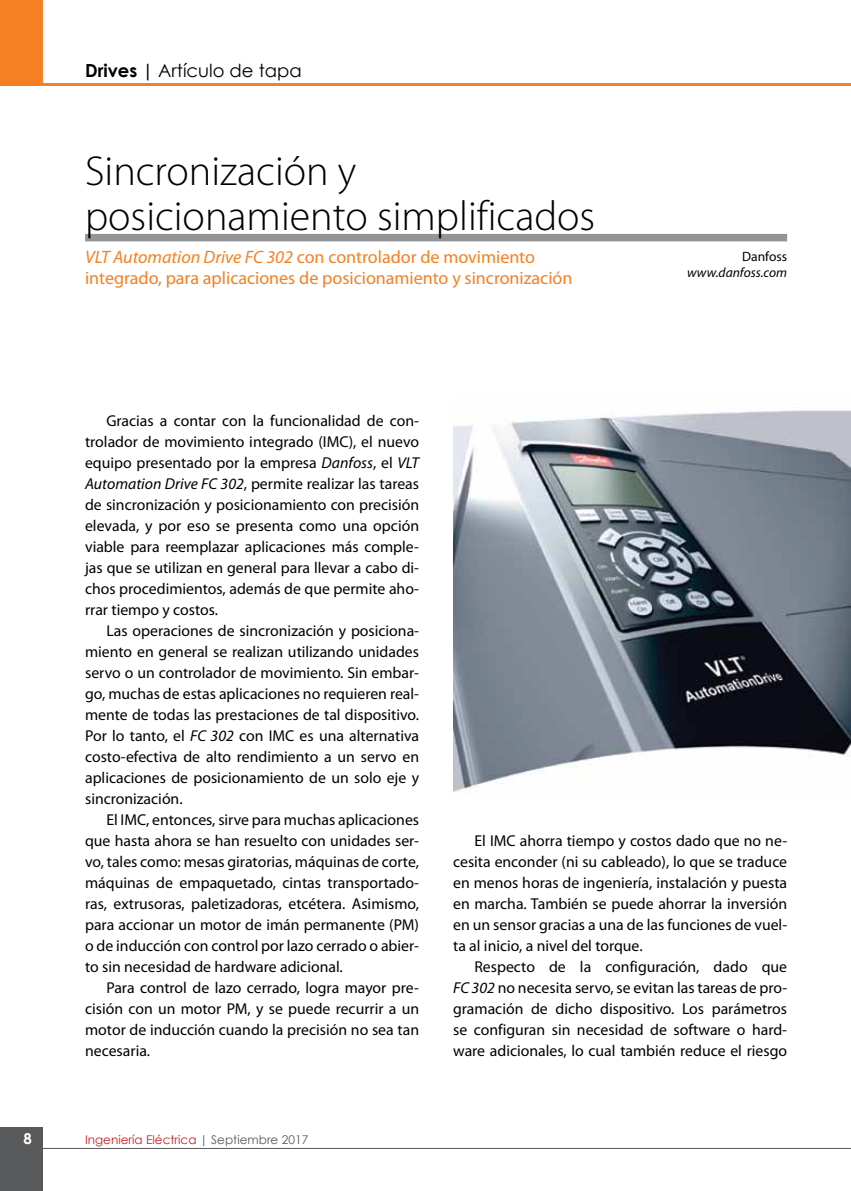
<style>
.page{position:relative;width:851px;height:1191px;background:#fff}
.page>*{position:absolute;margin:0;border:0;box-sizing:border-box;transform-origin:0 0}
.t1{font:300 42px/45px "Myriad Pro";color:#000}
.t2{font:18px/21px "Myriad Pro";color:#f58023}
.t3{font:18px "Century Gothic";color:#000}
.t4{font:15.75px/21px "Myriad Pro";color:#000;text-align:justify}
.t5{font:700 15px "Century Gothic";color:#fff}
.t6{font:italic 13.5px "Myriad Pro";color:#000}
.t7{font:13.5px "Myriad Pro";color:#000}
.t8{font:12px "Century Gothic";color:#c61d23}
.s1{font-weight:700}
.s2{font-style:italic}
.s3{color:#58595b}
</style>
<div class="page">
<div style="left:0;top:1127px;width:43px;height:64px;background:#58595b"></div>
<hr style="left:0;top:1148px;width:850px;height:1px;background:#58595b">
<div style="left:0;top:0;width:43px;height:85px;background:#f58023"></div>
<hr style="left:0;top:83px;width:850px;height:2px;background:#f58023">
<div style="left:85px;top:234px;width:702px;height:7px;background:#939598"></div>
<img style="left:453px;top:410px;width:397px;height:382px">
<p class="t3" style="left:85px;top:57px;width:218px"><span class="s1">Drives |</span> Artículo de tapa</p>
<h1 class="t1" style="left:85px;top:149px;width:511px">Sincronización y posicionamiento simplificados</h1>
<p class="t2" style="left:85px;top:247px;width:488px"><span class="s2">VLT Automation Drive FC 302</span> con controlador de movimiento integrado, para aplicaciones de posicionamiento y sincronización</p>
<p class="t7" style="left:742px;top:249px;width:46px">Danfoss</p>
<p class="t6" style="left:687px;top:265px;width:101px">www.danfoss.com</p>
<p class="t4" style="left:85px;top:411px;width:335px;text-indent:21px">Gracias a contar con la funcionalidad de con&shy;trolador de movimiento integrado (IMC), el nuevo equipo presentado por la empresa <span class="s2">Danfoss</span>, el <span class="s2">VLT Automation Drive FC 302</span>, permite realizar las tareas de sincronización y posicionamiento con precisión elevada, y por eso se presenta como una opción viable para reemplazar aplicaciones más comple&shy;jas que se utilizan en general para llevar a cabo di&shy;chos procedimientos, además de que permite aho&shy;rrar tiempo y costos.</p>
<p class="t4" style="left:85px;top:621px;width:335px;text-indent:21px">Las operaciones de sincronización y posiciona&shy;miento en general se realizan utilizando unidades servo o un controlador de movimiento. Sin embar&shy;go, muchas de estas aplicaciones no requieren real&shy;mente de todas las prestaciones de tal dispositivo.<br>Por lo tanto, el <span class="s2">FC 302</span> con IMC es una alternativa costo-efectiva de alto rendimiento a un servo en aplicaciones de posicionamiento de un solo eje y sincronización.</p>
<p class="t4" style="left:85px;top:810px;width:335px;text-indent:21px">El IMC, entonces, sirve para muchas aplicaciones que hasta ahora se han resuelto con unidades ser&shy;vo, tales como: mesas giratorias, máquinas de corte, máquinas de empaquetado, cintas transportado&shy;ras, extrusoras, paletizadoras, etcétera. Asimismo, para accionar un motor de imán permanente (PM) o de inducción con control por lazo cerrado o abier&shy;to sin necesidad de hardware adicional.</p>
<p class="t4" style="left:85px;top:977px;width:335px;text-indent:21px">Para control de lazo cerrado, logra mayor pre&shy;cisión con un motor PM, y se puede recurrir a un motor de inducción cuando la precisión no sea tan necesaria.</p>
<p class="t5" style="left:23px;top:1127px;width:10px">8</p>
<p class="t8" style="left:85px;top:1131px;width:225px">Ingeniería Eléctrica <span class="s3">| Septiembre 2017</span></p>
<p class="t4" style="left:453px;top:831px;width:335px;text-indent:21px">El IMC ahorra tiempo y costos dado que no ne&shy;cesita enconder (ni su cableado), lo que se traduce en menos horas de ingeniería, instalación y puesta en marcha. También se puede ahorrar la inversión en un sensor gracias a una de las funciones de vuel&shy;ta al inicio, a nivel del torque.</p>
<p class="t4" style="left:453px;top:957px;width:335px;text-indent:21px">Respecto de la configuración, dado que <span class="s2">FC 302</span> no necesita servo, se evitan las tareas de pro&shy;gramación de dicho dispositivo. Los parámetros se configuran sin necesidad de software o hard&shy;ware adicionales, lo cual también reduce el riesgo</p>
</div>
